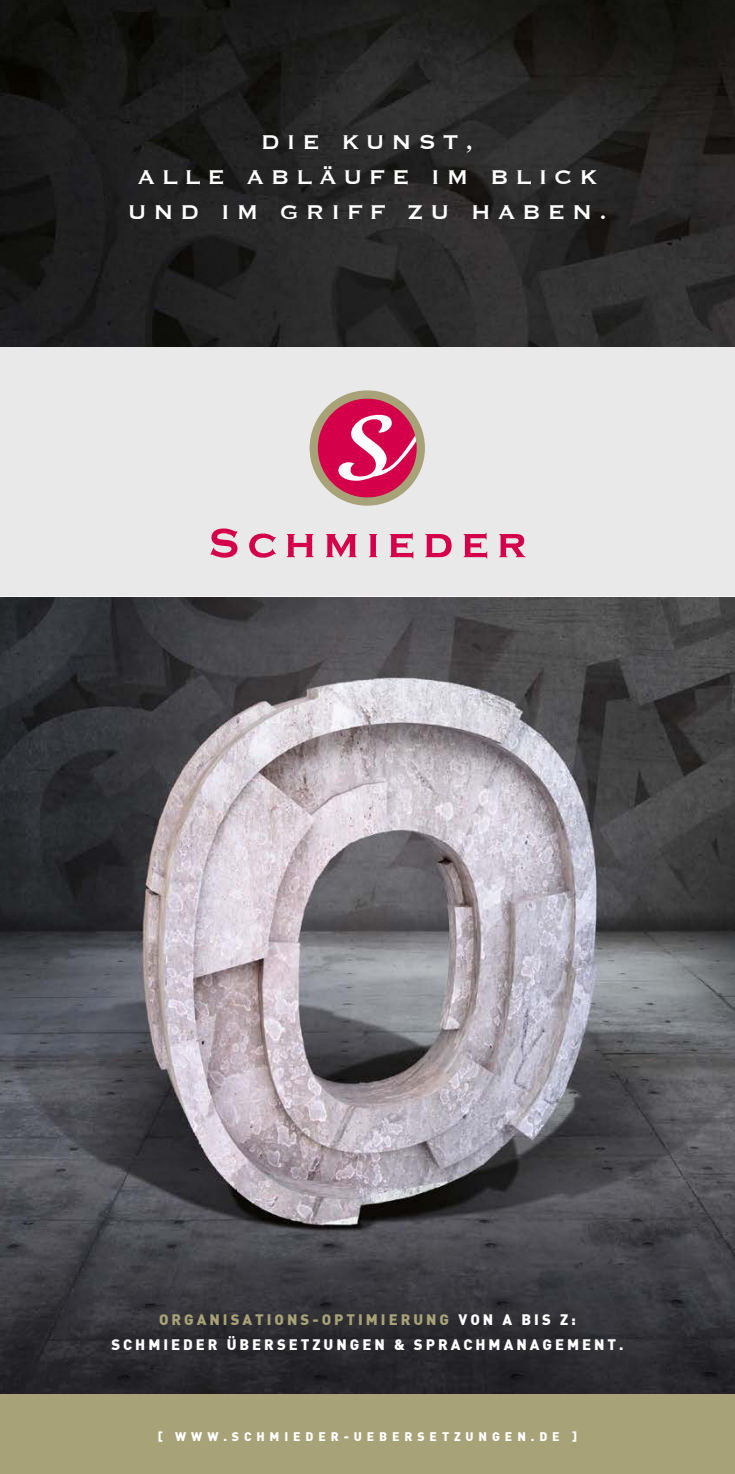
<style>
.page{position:relative;width:735px;height:1474px;background:#fff}
.page>*{position:absolute;margin:0;border:0;box-sizing:border-box;transform-origin:0 0}
.t1{font:25.9px/35.2px "Copperplate";letter-spacing:.27em;color:#fff;text-align:center}
.t2{font:900 14.88px/24.5px "DIN";letter-spacing:.2em;color:#fff;text-align:center}
.t3{font:900 12.25px "DIN";letter-spacing:.4em;color:#fff}
.s1{color:#a7a277}
</style>
<div class="page">
<img style="left:0;top:0;width:734px;height:1394px">
<div style="left:0;top:1394px;width:734px;height:79px;background:#a7a277"></div>
<hr style="left:0;top:595px;width:734px;height:2px;background:#fff">
<div style="left:0;top:347px;width:734px;height:248px;background:#e9e9e9"></div>
<div style="left:309px;top:390px;width:115px;height:115px;background:#a7a277;border-radius:50%"></div>
<div style="left:317px;top:398px;width:99px;height:99px;background:#d4004a;border-radius:50%"></div>
<svg style="left:210px;top:528px;width:27px;height:29px"></svg>
<svg style="left:249px;top:533px;width:27px;height:24px"></svg>
<svg style="left:286px;top:534px;width:27px;height:23px"></svg>
<svg style="left:326px;top:534px;width:30px;height:23px"></svg>
<svg style="left:369px;top:534px;width:8px;height:23px"></svg>
<svg style="left:389px;top:532px;width:24px;height:26px"></svg>
<svg style="left:425px;top:534px;width:26px;height:23px"></svg>
<svg style="left:463px;top:532px;width:24px;height:26px"></svg>
<svg style="left:499px;top:534px;width:26px;height:23px"></svg>
<svg style="left:338px;top:415px;width:78px;height:66px"></svg>
<h1 class="t1" style="left:128px;top:123px;width:480px">DIE KUNST,<br>ALLE ABLÄUFE IM BLICK<br>UND IM GRIFF ZU HABEN.</h1>
<p class="t2" style="left:111px;top:1306px;width:513px"><span class="s1">ORGANISATIONS-OPTIMIERUNG</span> VON A BIS Z:<br>SCHMIEDER ÜBERSETZUNGEN &amp; SPRACHMANAGEMENT.</p>
<p class="t3" style="left:157px;top:1427px;width:421px">[ WWW.SCHMIEDER-UEBERSETZUNGEN.DE ]</p>
</div>
